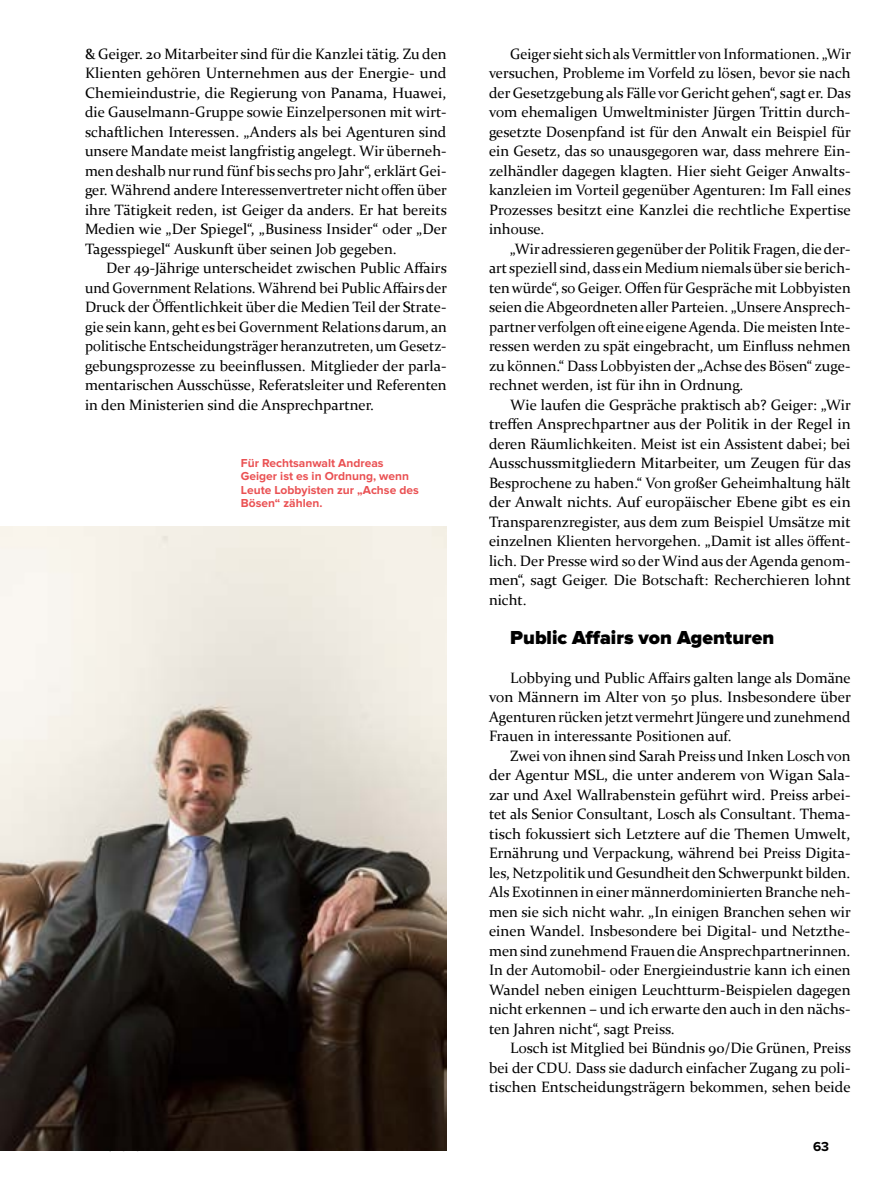
<style>
.page{position:relative;width:893px;height:1191px;background:#fff}
.page>*{position:absolute;margin:0;border:0;box-sizing:border-box;transform-origin:0 0}
.t1{font:900 19.5px "Proxima Nova";color:#000}
.t2{font:15px/19.5px "Constantia";color:#000;text-align:justify}
.t3{font:700 13.5px "Proxima Nova";color:#000}
.t4{font:700 12px/13.5px "Proxima Nova";color:#ea5153}
</style>
<div class="page">
<img style="left:0;top:526px;width:446px;height:624px">
<p class="t2" style="left:85px;top:43px;width:363px">&amp; Geiger. 20 Mitarbeiter sind für die Kanzlei tätig. Zu den Klienten gehören Unternehmen aus der Energie- und Chemieindustrie, die Regierung von Panama, Huawei, die Gauselmann-Gruppe sowie Einzelpersonen mit wirt&shy;schaftlichen Interessen. „Anders als bei Agenturen sind unsere Mandate meist langfristig angelegt. Wir überneh&shy;men deshalb nur rund fünf bis sechs pro Jahr“, erklärt Gei&shy;ger. Während andere Interessenvertreter nicht offen über ihre Tätigkeit reden, ist Geiger da anders. Er hat bereits Medien wie „Der Spiegel“, „Business Insider“ oder „Der Tagesspiegel“ Auskunft über seinen Job gegeben.</p>
<p class="t2" style="left:85px;top:257px;width:363px;text-indent:21px">Der 49-Jährige unterscheidet zwischen Public Affairs und Government Relations. Während bei Public Affairs der Druck der Öffentlichkeit über die Medien Teil der Strate&shy;gie sein kann, geht es bei Government Relations darum, an politische Entscheidungsträger heranzutreten, um Gesetz&shy;gebungsprozesse zu beeinflussen. Mitglieder der parla&shy;mentarischen Ausschüsse, Referatsleiter und Referenten in den Ministerien sind die Ansprechpartner.</p>
<p class="t4" style="left:241px;top:456px;width:179px">Für Rechtsanwalt Andreas<br>Geiger ist es in Ordnung, wenn<br>Leute Lobbyisten zur „Achse des<br>Bösen“ zählen.</p>
<p class="t2" style="left:489px;top:43px;width:363px;text-indent:21px">Geiger sieht sich als Vermittler von Informationen. „Wir versuchen, Probleme im Vorfeld zu lösen, bevor sie nach der Gesetzgebung als Fälle vor Gericht gehen“, sagt er. Das vom ehemaligen Umweltminister Jürgen Trittin durch&shy;gesetzte Dosenpfand ist für den Anwalt ein Beispiel für ein Gesetz, das so unausgegoren war, dass mehrere Ein&shy;zelhändler dagegen klagten. Hier sieht Geiger Anwalts&shy;kanzleien im Vorteil gegenüber Agenturen: Im Fall eines Prozesses besitzt eine Kanzlei die rechtliche Expertise inhouse.</p>
<p class="t2" style="left:489px;top:238px;width:363px;text-indent:21px">„Wir adressieren gegenüber der Politik Fragen, die der&shy;art speziell sind, dass ein Medium niemals über sie berich&shy;ten würde“, so Geiger. Offen für Gespräche mit Lobbyisten seien die Abgeordneten aller Parteien. „Unsere Ansprech&shy;partner verfolgen oft eine eigene Agenda. Die meisten Inte&shy;ressen werden zu spät eingebracht, um Einfluss nehmen zu können.“ Dass Lobbyisten der „Achse des Bösen“ zuge&shy;rechnet werden, ist für ihn in Ordnung.</p>
<p class="t2" style="left:489px;top:394px;width:363px;text-indent:21px">Wie laufen die Gespräche praktisch ab? Geiger: „Wir treffen Ansprechpartner aus der Politik in der Regel in deren Räumlichkeiten. Meist ist ein Assistent dabei; bei Ausschussmitgliedern Mitarbeiter, um Zeugen für das Besprochene zu haben.“ Von großer Geheimhaltung hält der Anwalt nichts. Auf europäischer Ebene gibt es ein Transparenzregister, aus dem zum Beispiel Umsätze mit einzelnen Klienten hervorgehen. „Damit ist alles öffent&shy;lich. Der Presse wird so der Wind aus der Agenda genom&shy;men“, sagt Geiger. Die Botschaft: Recherchieren lohnt nicht.</p>
<h1 class="t1" style="left:510px;top:628px;width:265px">Public Affairs von Agenturen</h1>
<p class="t2" style="left:489px;top:667px;width:363px;text-indent:21px">Lobbying und Public Affairs galten lange als Domäne von Männern im Alter von 50 plus. Insbesondere über Agenturen rücken jetzt vermehrt Jüngere und zunehmend Frauen in interessante Positionen auf.</p>
<p class="t2" style="left:489px;top:745px;width:363px;text-indent:21px">Zwei von ihnen sind Sarah Preiss und Inken Losch von der Agentur MSL, die unter anderem von Wigan Sala&shy;zar und Axel Wallrabenstein geführt wird. Preiss arbei&shy;tet als Senior Consultant, Losch als Consultant. Thema&shy;tisch fokussiert sich Letztere auf die Themen Umwelt, Ernährung und Verpackung, während bei Preiss Digita&shy;les, Netzpolitik und Gesundheit den Schwerpunkt bilden.<br>Als Exotinnen in einer männerdominierten Branche neh&shy;men sie sich nicht wahr. „In einigen Branchen sehen wir einen Wandel. Insbesondere bei Digital- und Netzthe&shy;men sind zunehmend Frauen die Ansprechpartnerinnen.<br>In der Automobil- oder Energieindustrie kann ich einen Wandel neben einigen Leuchtturm-Beispielen dagegen nicht erkennen – und ich erwarte den auch in den nächs&shy;ten Jahren nicht“, sagt Preiss.</p>
<p class="t2" style="left:489px;top:1037px;width:363px;text-indent:21px">Losch ist Mitglied bei Bündnis 90/Die Grünen, Preiss bei der CDU. Dass sie dadurch einfacher Zugang zu poli&shy;tischen Entscheidungsträgern bekommen, sehen beide</p>
<p class="t3" style="left:813px;top:1138px;width:18px">63</p>
</div>
